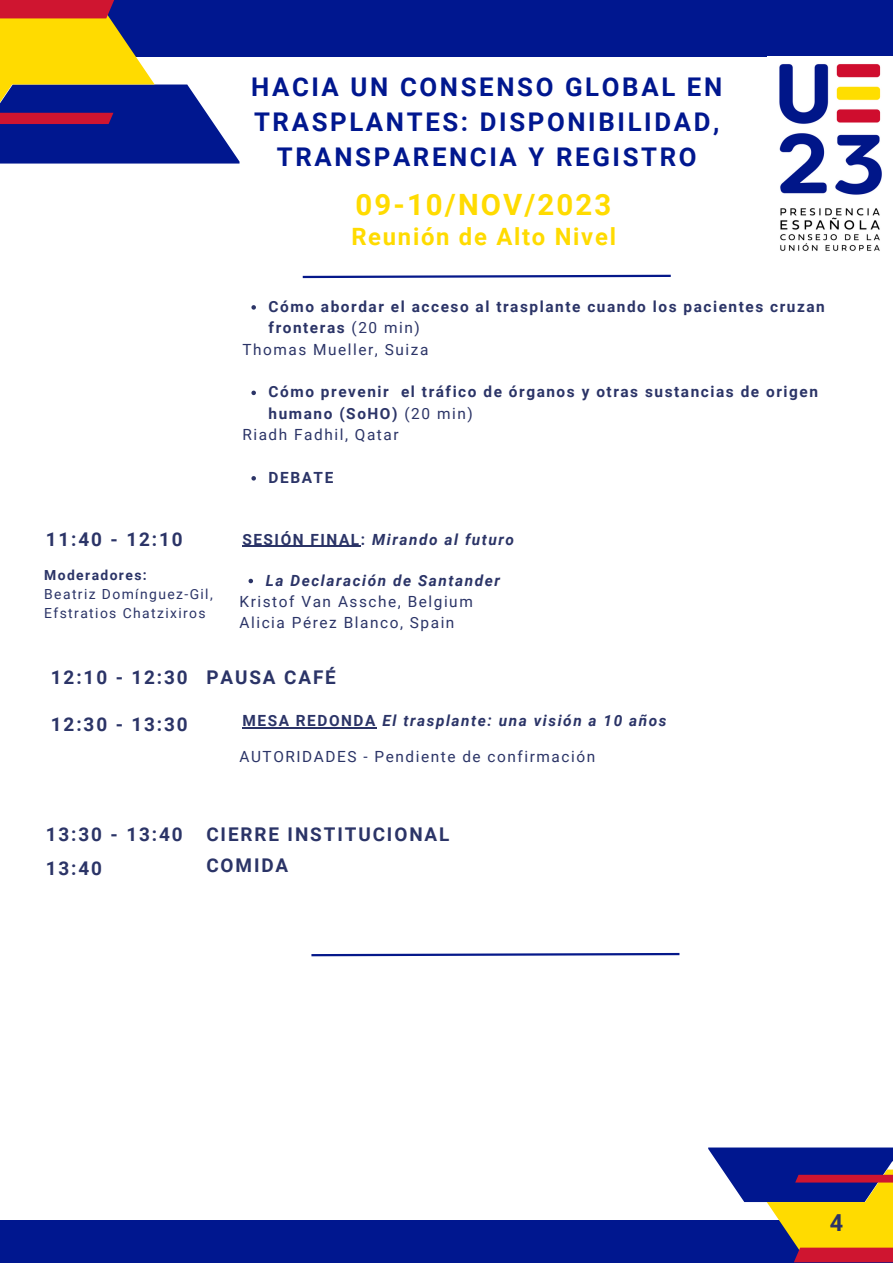
<style>
.page{position:relative;width:893px;height:1264px;background:#fff}
.page>*{position:absolute;margin:0;border:0;box-sizing:border-box;transform-origin:0 0}
.t1{font:700 29.4px "Roboto";letter-spacing:.075em;color:#ffdb00}
.t2{font:700 25.8px/34.8px "Roboto";letter-spacing:.1em;color:#00178f;text-align:center}
.t3{font:700 23.85px "Roboto";letter-spacing:.07em;color:#ffdb00}
.t4{font:700 23.4px "Roboto";color:#2b3467}
.t5{font:700 18.9px "Roboto";letter-spacing:.1em;color:#2b3467}
.t6{font:700 15.45px/21.3px "Roboto";letter-spacing:.1em;color:#2b3467}
.t7{font:15.45px "Roboto";letter-spacing:.1em;color:#2b3467}
.t8{font:italic 700 15.45px "Roboto";letter-spacing:.1em;color:#2b3467}
.t9{font:13.95px "Roboto";letter-spacing:.1em;color:#2b3467}
.t10{font:700 13.95px "Roboto";letter-spacing:.1em;color:#2b3467}
.s1{font-weight:400}
.s2{font-style:normal}
</style>
<div class="page">
<svg style="left:302px;top:274px;width:369px;height:5px"></svg>
<div style="left:0;top:0;width:892px;height:57px;background:#00178f"></div>
<div style="left:0;top:1220px;width:892px;height:42px;background:#00178f"></div>
<svg style="left:0;top:0;width:239px;height:163px"></svg>
<svg style="left:708px;top:1147px;width:184px;height:115px"></svg>
<img style="left:779px;top:64px;width:103px;height:187px">
<hr style="left:242px;top:546px;width:119px;height:1px;background:#2b3467">
<svg style="left:248px;top:578px;width:5px;height:5px"></svg>
<svg style="left:251px;top:305px;width:5px;height:4px"></svg>
<svg style="left:251px;top:390px;width:5px;height:5px"></svg>
<svg style="left:251px;top:476px;width:5px;height:4px"></svg>
<svg style="left:311px;top:952px;width:369px;height:5px"></svg>
<hr style="left:242px;top:727px;width:135px;height:1px;background:#2b3467">
<p class="t2" style="left:251px;top:70px;width:472px">HACIA UN CONSENSO GLOBAL EN<br>TRASPLANTES: DISPONIBILIDAD,<br>TRANSPARENCIA Y REGISTRO</p>
<p class="t1" style="left:355px;top:187px;width:257px">09-10/NOV/2023</p>
<p class="t3" style="left:351px;top:223px;width:266px">Reunión de Alto Nivel</p>
<p class="t6" style="left:268px;top:296px;width:557px">Cómo abordar el acceso al trasplante cuando los pacientes cruzan fronteras <span class="s1">(20 min)</span></p>
<p class="t7" style="left:242px;top:340px;width:187px">Thomas Mueller, Suiza</p>
<p class="t6" style="left:268px;top:381px;width:551px">Cómo prevenir el tráfico de órganos y otras sustancias de origen humano (SoHO) <span class="s1">(20 min)</span></p>
<p class="t7" style="left:242px;top:426px;width:158px">Riadh Fadhil, Qatar</p>
<p class="t5" style="left:46px;top:528px;width:138px">11:40 - 12:10</p>
<p class="t10" style="left:44px;top:567px;width:104px">Moderadores:</p>
<p class="t9" style="left:44px;top:586px;width:170px">Beatriz Domínguez-Gil,</p>
<p class="t9" style="left:44px;top:605px;width:163px">Efstratios Chatzixiros</p>
<p class="t6" style="left:268px;top:467px;width:66px">DEBATE</p>
<p class="t8" style="left:242px;top:530px;width:273px"><span class="s2">SESIÓN FINAL:</span> Mirando al futuro</p>
<p class="t8" style="left:266px;top:571px;width:236px">La Declaración de Santander</p>
<p class="t7" style="left:239px;top:614px;width:216px">Alicia Pérez Blanco, Spain</p>
<p class="t7" style="left:239px;top:592px;width:235px">Kristof Van Assche, Belgium</p>
<p class="t5" style="left:51px;top:667px;width:138px">12:10 - 12:30</p>
<p class="t5" style="left:206px;top:667px;width:131px">PAUSA CAFÉ</p>
<p class="t5" style="left:51px;top:713px;width:138px">12:30 - 13:30</p>
<p class="t8" style="left:242px;top:711px;width:426px"><span class="s2">MESA REDONDA</span> El trasplante: una visión a 10 años</p>
<p class="t7" style="left:239px;top:747px;width:357px">AUTORIDADES - Pendiente de confirmación</p>
<p class="t5" style="left:46px;top:823px;width:138px">13:30 - 13:40</p>
<p class="t5" style="left:206px;top:823px;width:244px">CIERRE INSTITUCIONAL</p>
<p class="t5" style="left:46px;top:858px;width:58px">13:40</p>
<p class="t5" style="left:206px;top:854px;width:83px">COMIDA</p>
<p class="t4" style="left:829px;top:1209px;width:15px">4</p>
</div>
